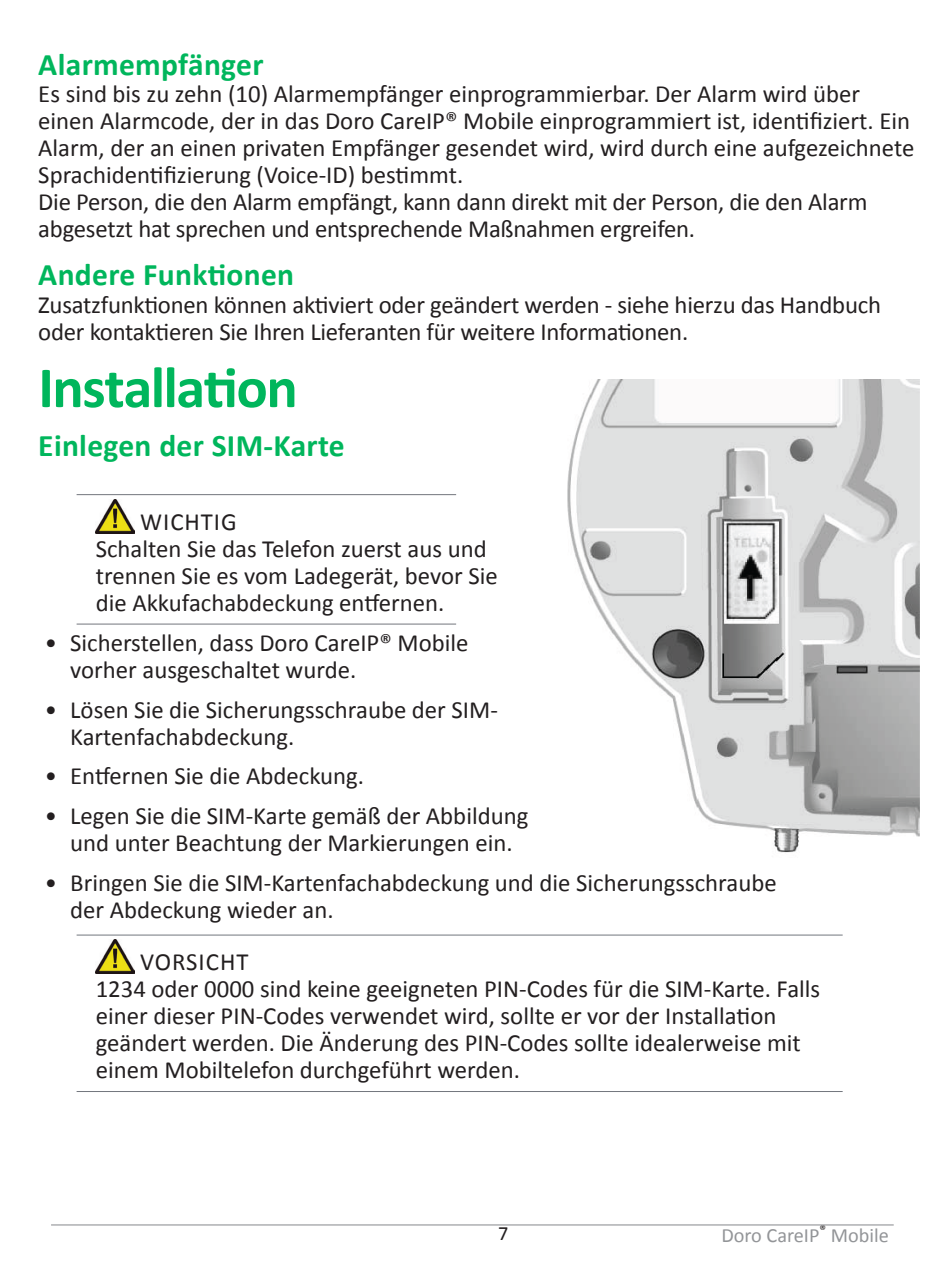
<style>
.page{position:relative;width:948px;height:1276px;background:#fff}
.page>*{position:absolute;margin:0;border:0;box-sizing:border-box;transform-origin:0 0}
.Body{font:700 58.5px "Calibri";letter-spacing:-.025em;color:#00b65c}
.Headline_2{font:700 31.5px "Calibri";letter-spacing:.01em;color:#00b65c}
.Body-2{font:24.75px/27px "Calibri";color:#231f20}
.Warning_body{font:24.75px/27px "Calibri";color:#231f20}
.Warning_hdg{font:24.75px "Calibri";letter-spacing:.04em;color:#231f20}
.t1{font:20.25px "Calibri";color:#939598}
.t2{font:20.25px "Calibri";color:#231f20}
</style>
<div class="page">
<hr style="left:51px;top:1224px;width:842px;height:1px;background:#939598">
<hr style="left:77px;top:494px;width:379px;height:1px;background:#72767d">
<hr style="left:77px;top:623px;width:379px;height:1px;background:#72767d">
<hr style="left:77px;top:934px;width:765px;height:1px;background:#72767d">
<hr style="left:77px;top:1091px;width:765px;height:1px;background:#72767d">
<img style="left:567px;top:380px;width:351px;height:473px">
<img style="left:96px;top:499px;width:38px;height:34px">
<img style="left:96px;top:940px;width:38px;height:33px">
<p class="Headline_2" style="left:38px;top:44px;width:227px">Alarmempfänger</p>
<p class="Body-2" style="left:38px;top:80px;width:877px">Es sind bis zu zehn (10) Alarmempfänger einprogrammierbar. Der Alarm wird über einen Alarmcode, der in das Doro CareIP® Mobile einprogrammiert ist, identifiziert. Ein Alarm, der an einen privaten Empfänger gesendet wird, wird durch eine aufgezeichnete Sprachidentifizierung (Voice-ID) bestimmt.</p>
<p class="Body-2" style="left:38px;top:188px;width:830px">Die Person, die den Alarm empfängt, kann dann direkt mit der Person, die den Alarm abgesetzt hat sprechen und entsprechende Maßnahmen ergreifen.</p>
<p class="Headline_2" style="left:38px;top:255px;width:257px">Andere Funktionen</p>
<p class="Body-2" style="left:38px;top:291px;width:843px">Zusatzfunktionen können aktiviert oder geändert werden - siehe hierzu das Handbuch oder kontaktieren Sie Ihren Lieferanten für weitere Informationen.</p>
<p class="Body" style="left:38px;top:350px;width:261px">Installation</p>
<p class="Headline_2" style="left:38px;top:425px;width:308px">Einlegen der SIM-Karte</p>
<p class="Warning_hdg" style="left:140px;top:506px;width:98px">WICHTIG</p>
<p class="Warning_body" style="left:96px;top:535px;width:403px">Schalten Sie das Telefon zuerst aus und trennen Sie es vom Ladegerät, bevor Sie die Akkufachabdeckung entfernen.</p>
<p class="Body-2" style="left:70px;top:629px;width:399px;text-indent:-26px">• Sicherstellen, dass Doro CareIP® Mobile vorher ausgeschaltet wurde.</p>
<p class="Body-2" style="left:70px;top:696px;width:429px;text-indent:-26px">• Lösen Sie die Sicherungsschraube der SIM-<br>Kartenfachabdeckung.</p>
<p class="Body-2" style="left:45px;top:762px;width:321px">• Entfernen Sie die Abdeckung.</p>
<p class="Body-2" style="left:45px;top:802px;width:485px;text-align:center">• Legen Sie die SIM-Karte gemäß der Abbildung und unter Beachtung der Markierungen ein.</p>
<p class="Body-2" style="left:70px;top:869px;width:707px;text-indent:-26px">• Bringen Sie die SIM-Kartenfachabdeckung und die Sicherungsschraube der Abdeckung wieder an.</p>
<p class="Warning_hdg" style="left:140px;top:946px;width:110px">VORSICHT</p>
<p class="Warning_body" style="left:96px;top:976px;width:725px">1234 oder 0000 sind keine geeigneten PIN-Codes für die SIM-Karte. Falls einer dieser PIN-Codes verwendet wird, sollte er vor der Installation geändert werden. Die Änderung des PIN-Codes sollte idealerweise mit einem Mobiltelefon durchgeführt werden.</p>
<p class="t2" style="left:498px;top:1220px;width:12px">7</p>
<p class="t1" style="left:721px;top:1222px;width:169px">Doro CareIP<sup>®</sup> Mobile</p>
</div>
